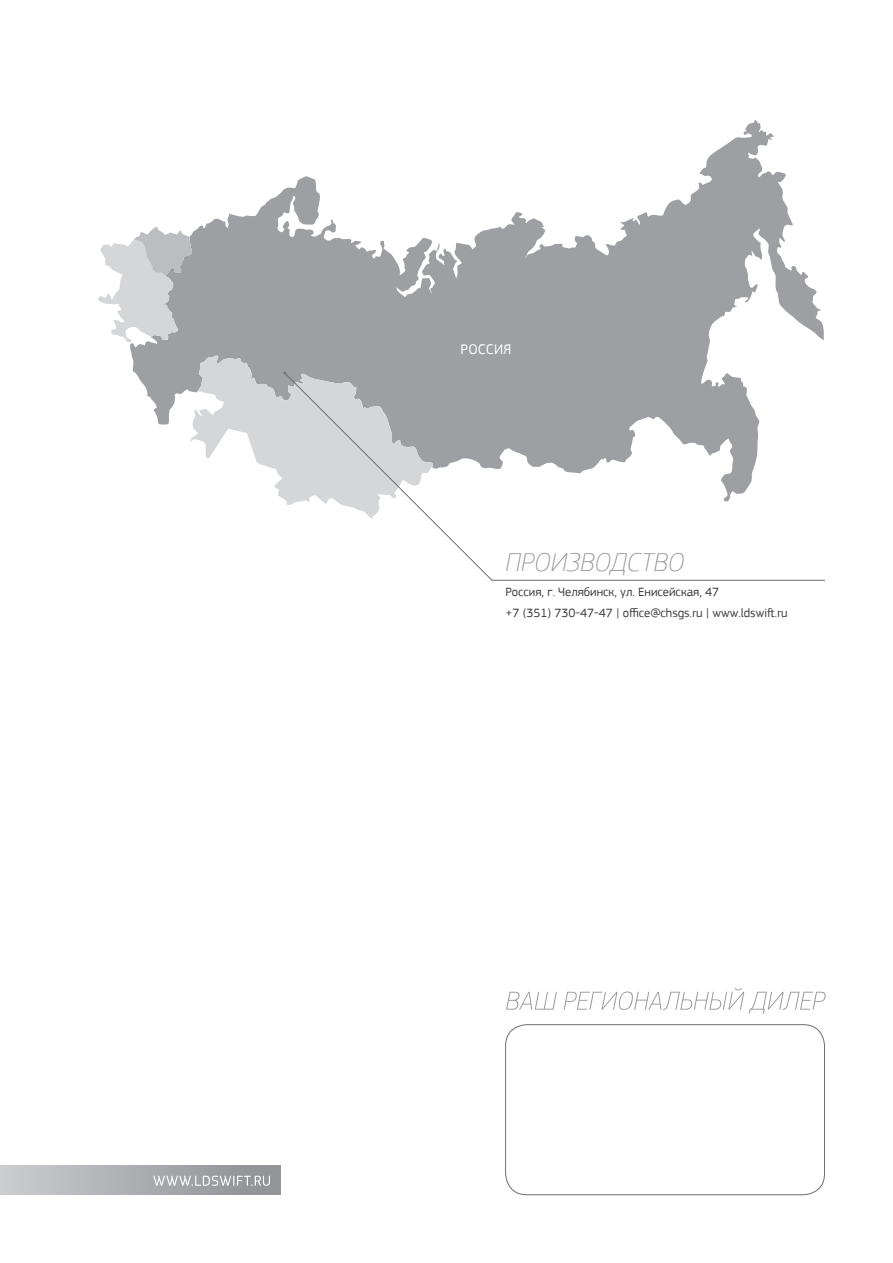
<style>
.page{position:relative;width:893px;height:1263px;background:#fff}
.page>*{position:absolute;margin:0;border:0;box-sizing:border-box;transform-origin:0 0}
.подзаголовок{font:italic 100 27px "PF Square Sans Pro";color:#939598}
.подзаголовок-2{font:14.7px "PF Square Sans Pro";letter-spacing:.02em;color:#fff}
.текст{font:12.6px "PF Square Sans Pro";color:#3e3e3f}
</style>
<div class="page">
<svg style="left:506px;top:988px;width:320px;height:26px"></svg>
<div style="left:505px;top:1024px;width:320px;height:171px;border:1px solid #6c6d70;border-radius:21px"></div>
<svg style="left:130px;top:120px;width:694px;height:305px;fill:#9d9fa2"></svg>
<svg style="left:98px;top:226px;width:94px;height:116px"></svg>
<svg style="left:430px;top:373px;width:395px;height:208px"></svg>
<svg style="left:190px;top:355px;width:243px;height:164px"></svg>
<div style="left:0;top:1165px;width:281px;height:30px;background:linear-gradient(to right,#cbcccf,#8e9093)"></div>
<svg style="left:153px;top:1176px;width:117px;height:10px"></svg>
<p class="подзаголовок-2" style="left:461px;top:341px;width:52px">РОССИЯ</p>
<p class="подзаголовок" style="left:505px;top:546px;width:181px">ПРОИЗВОДСТВО</p>
<p class="текст" style="left:505px;top:585px;width:215px">Россия, г. Челябинск, ул. Енисейская, 47</p>
<p class="текст" style="left:505px;top:606px;width:284px">+7 (351) 730-47-47 | office@chsgs.ru | www.ldswift.ru</p>
</div>
